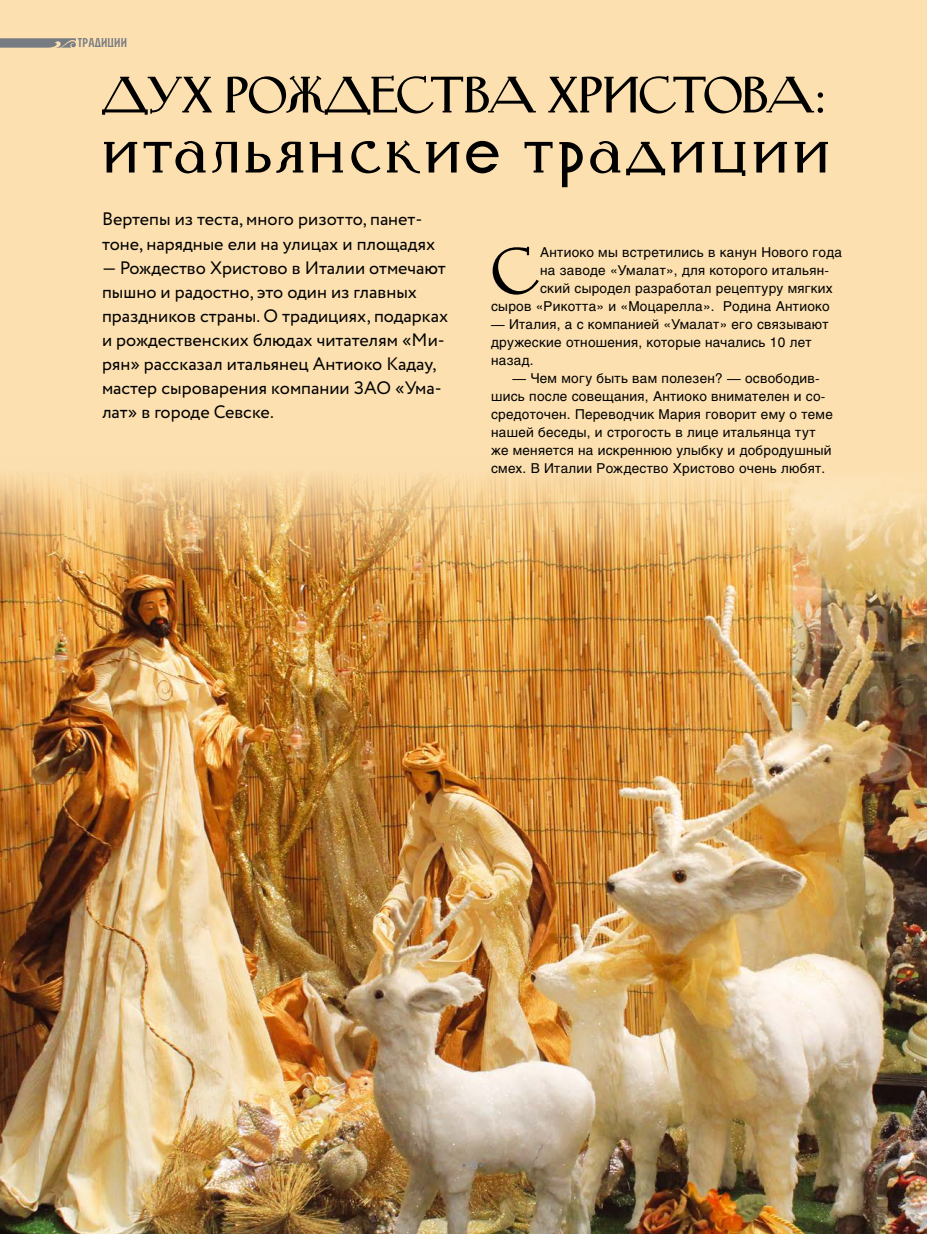
<style>
.page{position:relative;width:927px;height:1234px;background:#fff}
.page>*{position:absolute;margin:0;border:0;box-sizing:border-box;transform-origin:0 0}
.t1{font:64.95px "Fa Rer C";color:#000}
.t2{font:64.5px "Fa Rer C";letter-spacing:.065em;color:#000}
.t3{font:51px "Fa Rer C";color:#000}
.t4{font:18px/24px "Circe";color:#000}
.t5{font:13.5px/18px "Helios C";letter-spacing:.02em;color:#000}
.t6{font:12.75px "Parangon 410 C";letter-spacing:.01em;color:#777c83}
.t7{font:700 10.5px "Panton";color:#93999f}
</style>
<div class="page">
<div style="left:0;top:0;width:927px;height:1131px;background:#fce0b0"></div>
<img style="left:0;top:475px;width:927px;height:758px">
<svg style="left:462px;top:1163px;width:4px;height:3px"></svg>
<svg style="left:479px;top:1163px;width:4px;height:3px"></svg>
<svg style="left:0;top:38px;width:76px;height:10px"></svg>
<p class="t6" style="left:78px;top:36px;width:51px">ТРАДИЦИИ</p>
<h3 class="t3" style="left:102px;top:69px;width:726px">ДУХ РОЖДЕСТВА ХРИСТОВА:</h3>
<h2 class="t2" style="left:102px;top:117px;width:729px">итальянские традиции</h2>
<h3 class="t4" style="left:102px;top:208px;width:335px">Вертепы из теста, много ризотто, панет&shy;тоне, нарядные ели на улицах и площадях</h3>
<p class="t4" style="left:102px;top:256px;width:348px">— Рождество Христово в Италии отмечают пышно и радостно, это один из главных праздников страны. О традициях, подарках и рождественских блюдах читателям «Ми&shy;рян» рассказал итальянец Антиоко Кадау, мастер сыроварения компании ЗАО «Ума&shy;лат» в городе Севске.</p>
<h1 class="t1" style="left:491px;top:238px;width:49px">С</h1>
<p class="t5" style="left:540px;top:243px;width:303px">Антиоко мы встретились в канун Нового года</p>
<p class="t5" style="left:540px;top:261px;width:290px">на заводе «Умалат», для которого итальян-</p>
<p class="t5" style="left:540px;top:279px;width:294px">ский сыродел разработал рецептуру мягких</p>
<p class="t5" style="left:491px;top:297px;width:340px">сыров «Рикотта» и «Моцарелла». Родина Антиоко</p>
<p class="t5" style="left:491px;top:315px;width:339px">— Италия, а с компанией «Умалат» его связывают дружеские отношения, которые начались 10 лет назад.</p>
<p class="t5" style="left:491px;top:369px;width:343px;text-indent:21px">— Чем могу быть вам полезен? — освободив&shy;шись после совещания, Антиоко внимателен и со&shy;средоточен. Переводчик Мария говорит ему о теме нашей беседы, и строгость в лице итальянца тут же меняется на искреннюю улыбку и добродушный смех. В Италии Рождество Христово очень любят.</p>
<p class="t7" style="left:467px;top:1158px;width:13px">18</p>
</div>
